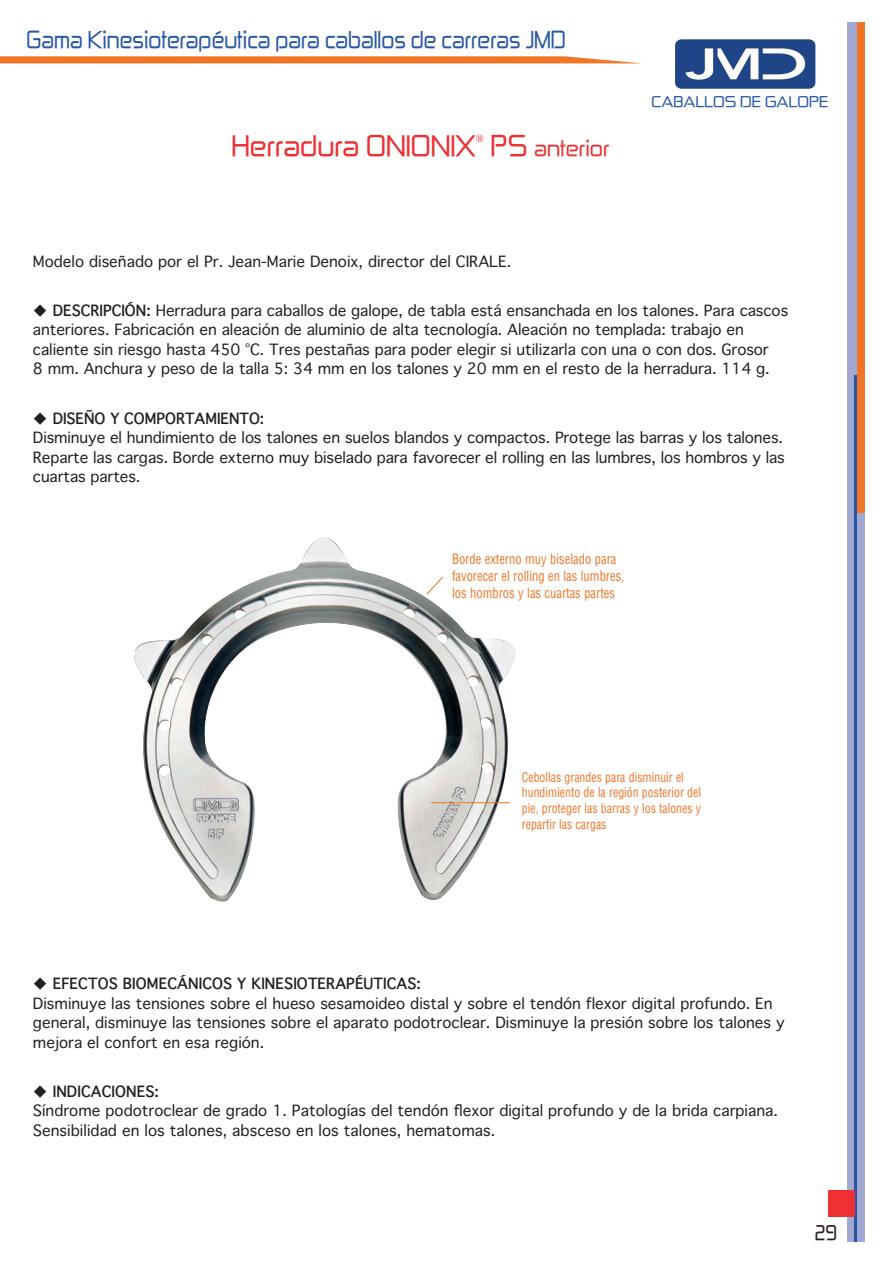
<style>
.page{position:relative;width:893px;height:1263px;background:#fff}
.page>*{position:absolute;margin:0;border:0;box-sizing:border-box;transform-origin:0 0}
.t1{font:25.5px "Zekton";color:#ee3032;scale:1.05 1}
.t2{font:21px "Zekton";color:#2758a5;scale:.96 1}
.t3{font:19.5px "Zekton";color:#ee3032;scale:1.05 1}
.t4{font:18px "Zekton";color:#231f20}
.t5{font:15px/19.5px "Thonburi";color:#231f20}
.t6{font:700 15px "Thonburi";color:#231f20}
.t7{font:condensed 13.95px/16.8px "Helvetica";color:#f07626;scale:.9 1}
.t8{font:condensed 13.2px/15.8px "Helvetica";color:#f07626;scale:.9 1}
.t9{font:13.2px "Zekton";color:#2758a5;scale:1.19 1}
.t10{font:10.5px "Times";color:#ee3032}
.s1{font-size:25.5px}
.s2{font-weight:700}
</style>
<div class="page">
<img style="left:134px;top:537px;width:382px;height:365px">
<hr style="left:431px;top:802px;width:78px;height:1px;background:#f07626">
<svg style="left:426px;top:576px;width:17px;height:19px"></svg>
<svg style="left:0;top:56px;width:637px;height:7px;background:#f1833c"></svg>
<div style="left:675px;top:39px;width:140px;height:50px;background:#1f4488;border-radius:6px"></div>
<svg style="left:685px;top:48px;width:120px;height:32px"></svg>
<div style="left:847px;top:22px;width:17px;height:1220px;background:#a1a9d3"></div>
<div style="left:857px;top:22px;width:7px;height:491px;background:#f07626"></div>
<hr style="left:854px;top:375px;width:3px;height:867px;background:#2758a5">
<div style="left:828px;top:1191px;width:26px;height:26px;background:#ee3032"></div>
<p class="t2" style="left:27px;top:25px;width:563px">Gama Kinesioterapéutica para caballos de carreras JMD</p>
<h1 class="t1" style="left:231px;top:128px;width:234px">Herradura ONIONIX</h1>
<p class="t10" style="left:476px;top:129px;width:9px">®</p>
<h3 class="t3" style="left:491px;top:135px;width:115px"><span class="s1">PS</span> anterior</h3>
<p class="t9" style="left:651px;top:93px;width:150px">CABALLOS DE GALOPE</p>
<p class="t5" style="left:33px;top:251px;width:480px">Modelo diseñado por el Pr. Jean-Marie Denoix, director del CIRALE.</p>
<p class="t5" style="left:33px;top:300px;width:757px">◆ <span class="s2">DESCRIPCIÓN:</span> Herradura para caballos de galope, de tabla está ensanchada en los talones. Para cascos anteriores. Fabricación en aleación de aluminio de alta tecnología. Aleación no templada: trabajo en caliente sin riesgo hasta 450 °C. Tres pestañas para poder elegir si utilizarla con una o con dos. Grosor</p>
<p class="t5" style="left:33px;top:359px;width:738px">8 mm. Anchura y peso de la talla 5: 34 mm en los talones y 20 mm en el resto de la herradura. 114 g.</p>
<p class="t6" style="left:33px;top:406px;width:233px">◆ DISEÑO Y COMPORTAMIENTO:</p>
<p class="t5" style="left:33px;top:428px;width:753px;text-align:justify">Disminuye el hundimiento de los talones en suelos blandos y compactos. Protege las barras y los talones.<br>Reparte las cargas. Borde externo muy biselado para favorecer el rolling en las lumbres, los hombros y las cuartas partes.</p>
<p class="t7" style="left:452px;top:550px;width:193px">Borde externo muy biselado para favorecer el rolling en las lumbres, los hombros y las cuartas partes</p>
<p class="t8" style="left:522px;top:769px;width:201px">Cebollas grandes para disminuir el hundimiento de la región posterior del pie, proteger las barras y los talones y repartir las cargas</p>
<p class="t6" style="left:33px;top:971px;width:390px">◆ EFECTOS BIOMECÁNICOS Y KINESIOTERAPÉUTICAS:</p>
<p class="t5" style="left:33px;top:993px;width:753px">Disminuye las tensiones sobre el hueso sesamoideo distal y sobre el tendón flexor digital profundo. En general, disminuye las tensiones sobre el aparato podotroclear. Disminuye la presión sobre los talones y mejora el confort en esa región.</p>
<p class="t6" style="left:33px;top:1079px;width:128px">◆ INDICACIONES:</p>
<p class="t5" style="left:33px;top:1101px;width:747px">Síndrome podotroclear de grado 1. Patologías del tendón flexor digital profundo y de la brida carpiana.<br>Sensibilidad en los talones, absceso en los talones, hematomas.</p>
<p class="t4" style="left:815px;top:1221px;width:24px">29</p>
</div>
